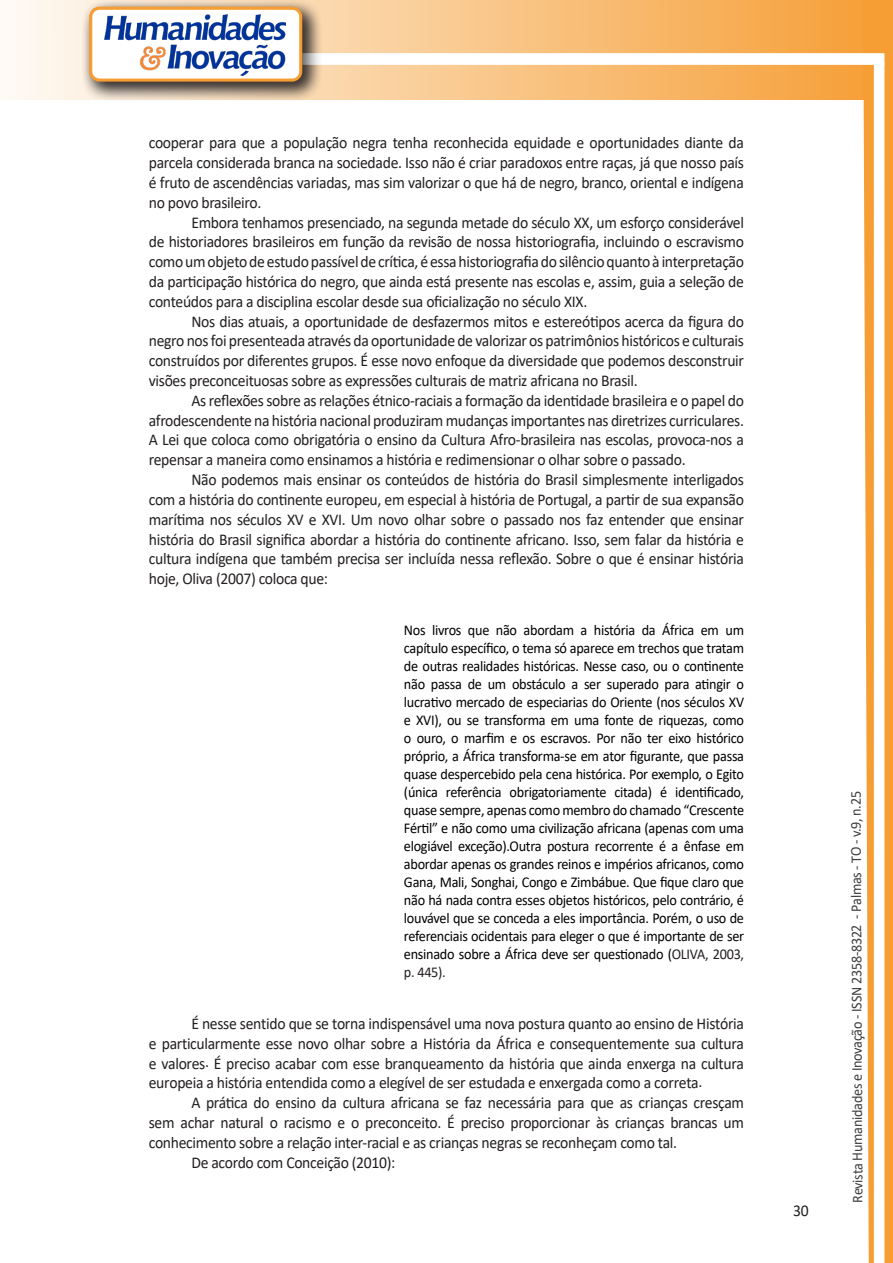
<style>
.page{position:relative;width:893px;height:1263px;background:#fff}
.page>*{position:absolute;margin:0;border:0;box-sizing:border-box;transform-origin:0 0}
.texto{font:16.5px/19.8px "Calibri";letter-spacing:-.02em;color:#231f20;text-align:justify;scale:.95 1}
.citacao{font:15px/18px "Calibri";letter-spacing:-.02em;color:#000;text-align:justify;scale:.95 1}
.t1{font:15px "Calibri";letter-spacing:-.025em;color:#3e3e3f;scale:.95 1}
.s1{color:#231f20}
</style>
<div class="page">
<svg style="left:5px;top:0;width:858px;height:100px;background:#f9c484"></svg>
<div style="left:302px;top:53px;width:582px;height:12px;background:#fff;border:2px solid #fff"></div>
<svg style="left:863px;top:0;width:30px;height:1263px"></svg>
<div style="left:81px;top:0;width:241px;height:102px;background:#231f20;opacity:.75"></div>
<svg style="left:91px;top:8px;width:210px;height:72px"></svg>
<div style="left:89px;top:7px;width:213px;height:75px;border:3px solid #f69e34;border-radius:9px"></div>
<p class="texto" style="left:149px;top:133px;width:628px">cooperar para que a população negra tenha reconhecida equidade e oportunidades diante da parcela considerada branca na sociedade. Isso não é criar paradoxos entre raças, já que nosso país é fruto de ascendências variadas, mas sim valorizar o que há de negro, branco, oriental e indígena no povo brasileiro.</p>
<p class="texto" style="left:149px;top:212px;width:628px;text-indent:43px">Embora tenhamos presenciado, na segunda metade do século XX, um esforço considerável de historiadores brasileiros em função da revisão de nossa historiografia, incluindo o escravismo como um objeto de estudo passível de crítica, é essa historiografia do silêncio quanto à interpretação da participação histórica do negro, que ainda está presente nas escolas e, assim, guia a seleção de conteúdos para a disciplina escolar desde sua oficialização no século XIX.</p>
<p class="texto" style="left:149px;top:311px;width:628px;text-indent:43px">Nos dias atuais, a oportunidade de desfazermos mitos e estereótipos acerca da figura do negro nos foi presenteada através da oportunidade de valorizar os patrimônios históricos e culturais construídos por diferentes grupos. É esse novo enfoque da diversidade que podemos desconstruir visões preconceituosas sobre as expressões culturais de matriz africana no Brasil.</p>
<p class="texto" style="left:149px;top:390px;width:628px;text-indent:43px">As reflexões sobre as relações étnico-raciais a formação da identidade brasileira e o papel do afrodescendente na história nacional produziram mudanças importantes nas diretrizes curriculares.<br>A Lei que coloca como obrigatória o ensino da Cultura Afro-brasileira nas escolas, provoca-nos a repensar a maneira como ensinamos a história e redimensionar o olhar sobre o passado.</p>
<p class="texto" style="left:149px;top:469px;width:628px;text-indent:43px">Não podemos mais ensinar os conteúdos de história do Brasil simplesmente interligados com a história do continente europeu, em especial à história de Portugal, a partir de sua expansão marítima nos séculos XV e XVI. Um novo olhar sobre o passado nos faz entender que ensinar história do Brasil significa abordar a história do continente africano. Isso, sem falar da história e cultura indígena que também precisa ser incluída nessa reflexão. Sobre o que é ensinar história hoje, Oliva (2007) coloca que:</p>
<p class="citacao" style="left:404px;top:620px;width:360px">Nos livros que não abordam a história da África em um capítulo específico, o tema só aparece em trechos que tratam de outras realidades históricas. Nesse caso, ou o continente não passa de um obstáculo a ser superado para atingir o lucrativo mercado de especiarias do Oriente (nos séculos XV e XVI), ou se transforma em uma fonte de riquezas, como o ouro, o marfim e os escravos. Por não ter eixo histórico próprio, a África transforma-se em ator figurante, que passa quase despercebido pela cena histórica. Por exemplo, o Egito (única referência obrigatoriamente citada) é identificado, quase sempre, apenas como membro do chamado “Crescente Fértil” e não como uma civilização africana (apenas com uma elogiável exceção).Outra postura recorrente é a ênfase em abordar apenas os grandes reinos e impérios africanos, como Gana, Mali, Songhai, Congo e Zimbábue. Que fique claro que não há nada contra esses objetos históricos, pelo contrário, é louvável que se conceda a eles importância. Porém, o uso de referenciais ocidentais para eleger o que é importante de ser ensinado sobre a África deve ser questionado (<span class="s1">OLIVA, 2003, p. 445).</span></p>
<p class="texto" style="left:149px;top:1013px;width:628px;text-indent:43px">É nesse sentido que se torna indispensável uma nova postura quanto ao ensino de História e particularmente esse novo olhar sobre a História da África e consequentemente sua cultura e valores. É preciso acabar com esse branqueamento da história que ainda enxerga na cultura europeia a história entendida como a elegível de ser estudada e enxergada como a correta.</p>
<p class="texto" style="left:149px;top:1092px;width:628px;text-indent:43px">A prática do ensino da cultura africana se faz necessária para que as crianças cresçam sem achar natural o racismo e o preconceito. É preciso proporcionar às crianças brancas um conhecimento sobre a relação inter-racial e as crianças negras se reconheçam como tal.</p>
<p class="texto" style="left:191px;top:1152px;width:216px">De acordo com Conceição (2010):</p>
<p class="texto" style="left:793px;top:1200px;width:18px">30</p>
<p class="t1" style="left:846px;top:1203px;width:435px;rotate:-90deg">Revista Humanidades e Inovação - ISSN 2358-8322 - Palmas - TO - v.9, n.25</p>
</div>
